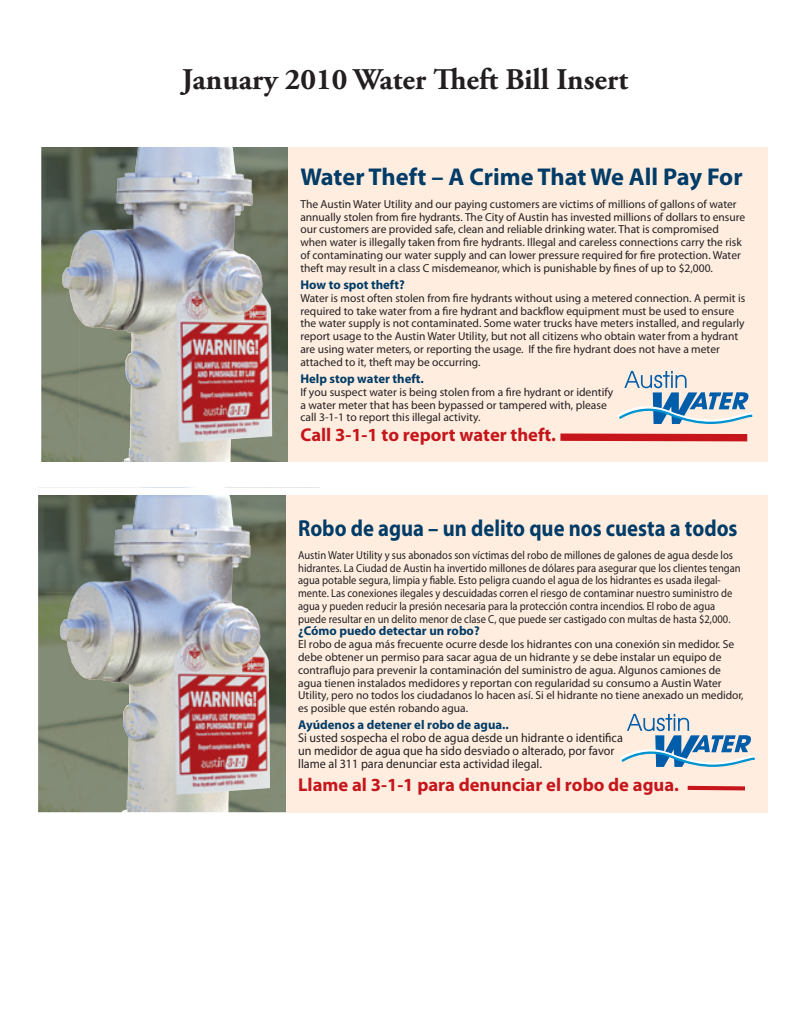
<style>
.page{position:relative;width:810px;height:1035px;background:#fff}
.page>*{position:absolute;margin:0;border:0;box-sizing:border-box;transform-origin:0 0}
.t1{font:700 30px "Adobe Garamond Pro";color:#231f20}
.t2{font:700 24.38px "Myriad Pro";color:#003c67}
.t3{font:700 23.25px "Myriad Pro";color:#003c67;scale:.89 1}
.t4{font:700 18.62px "Myriad Pro";color:#c6161c}
.t5{font:12.75px/12.8px "Myriad Pro";color:#231f20;scale:.95 1}
.t6{font:700 12.75px "Myriad Pro";color:#003c67}
.t7{font:11.62px/12.8px "Myriad Pro";color:#231f20}
.t8{font:11.62px/12.8px "Myriad Pro";color:#231f20;scale:.91 1}
</style>
<div class="page">
<img style="left:78px;top:495px;width:161px;height:317px">
<img style="left:38px;top:495px;width:103px;height:98px">
<img style="left:225px;top:495px;width:61px;height:137px">
<img style="left:38px;top:592px;width:40px;height:220px">
<img style="left:77px;top:671px;width:41px;height:141px">
<img style="left:239px;top:632px;width:47px;height:180px">
<img style="left:117px;top:682px;width:12px;height:130px">
<img style="left:228px;top:790px;width:11px;height:22px">
<div style="left:286px;top:493px;width:482px;height:319px;background:#ffeee0"></div>
<div style="left:38px;top:488px;width:730px;height:6px;background:#fff"></div>
<svg style="left:688px;top:786px;width:57px;height:4px"></svg>
<svg style="left:620px;top:714px;width:135px;height:53px"></svg>
<img style="left:80px;top:147px;width:161px;height:315px">
<img style="left:41px;top:147px;width:98px;height:94px">
<img style="left:232px;top:147px;width:56px;height:134px">
<img style="left:41px;top:240px;width:39px;height:222px">
<img style="left:79px;top:319px;width:41px;height:143px">
<img style="left:241px;top:280px;width:47px;height:182px">
<img style="left:120px;top:330px;width:11px;height:132px">
<img style="left:231px;top:438px;width:10px;height:24px">
<div style="left:288px;top:144px;width:480px;height:318px;background:#ffeee0"></div>
<hr style="left:41px;top:144px;width:727px;height:3px;background:#fff">
<svg style="left:560px;top:434px;width:187px;height:7px"></svg>
<svg style="left:617px;top:371px;width:135px;height:53px"></svg>
<h1 class="t1" style="left:182px;top:62px;width:448px">January 2010 Water Theft Bill Insert</h1>
<h2 class="t2" style="left:300px;top:160px;width:444px">Water Theft – A Crime That We All Pay For</h2>
<p class="t7" style="left:300px;top:197px;width:446px">The Austin Water Utility and our paying customers are victims of millions of gallons of water annually stolen from fire hydrants. The City of Austin has invested millions of dollars to ensure our customers are provided safe, clean and reliable drinking water. That is compromised when water is illegally taken from fire hydrants. Illegal and careless connections carry the risk of contaminating our water supply and can lower pressure required for fire protection. Water theft may result in a class C misdemeanor, which is punishable by fines of up to $2,000.</p>
<p class="t6" style="left:300px;top:276px;width:106px">How to spot theft?</p>
<p class="t7" style="left:300px;top:291px;width:447px">Water is most often stolen from fire hydrants without using a metered connection. A permit is required to take water from a fire hydrant and backflow equipment must be used to ensure the water supply is not contaminated. Some water trucks have meters installed, and regularly report usage to the Austin Water Utility, but not all citizens who obtain water from a hydrant are using water meters, or reporting the usage. If the fire hydrant does not have a meter attached to it, theft may be occurring.</p>
<p class="t6" style="left:300px;top:370px;width:125px">Help stop water theft.</p>
<p class="t7" style="left:300px;top:385px;width:314px">If you suspect water is being stolen from a fire hydrant or identify a water meter that has been bypassed or tampered with, please call 3-1-1 to report this illegal activity.</p>
<h3 class="t4" style="left:300px;top:423px;width:257px">Call 3-1-1 to report water theft.</h3>
<h3 class="t3" style="left:298px;top:513px;width:495px">Robo de agua – un delito que nos cuesta a todos</h3>
<p class="t8" style="left:298px;top:548px;width:488px">Austin Water Utility y sus abonados son víctimas del robo de millones de galones de agua desde los hidrantes. La Ciudad de Austin ha invertido millones de dólares para asegurar que los clientes tengan agua potable segura, limpia y fiable. Esto peligra cuando el agua de los hidrantes es usada ilegal&shy;mente. Las conexiones ilegales y descuidadas corren el riesgo de contaminar nuestro suministro de agua y pueden reducir la presión necesaria para la protección contra incendios. El robo de agua puede resultar en un delito menor de clase C, que puede ser castigado con multas de hasta $2,000.</p>
<p class="t6" style="left:298px;top:623px;width:183px">¿Cómo puedo detectar un robo?</p>
<p class="t7" style="left:298px;top:638px;width:447px">El robo de agua más frecuente ocurre desde los hidrantes con una conexión sin medidor. Se debe obtener un permiso para sacar agua de un hidrante y se debe instalar un equipo de contraflujo para prevenir la contaminación del suministro de agua. Algunos camiones de agua tienen instalados medidores y reportan con regularidad su consumo a Austin Water Utility, pero no todos los ciudadanos lo hacen así. Si el hidrante no tiene anexado un medidor, es posible que estén robando agua.</p>
<p class="t6" style="left:298px;top:717px;width:212px">Ayúdenos a detener el robo de agua..</p>
<p class="t5" style="left:298px;top:731px;width:343px">Si usted sospecha el robo de agua desde un hidrante o identifica un medidor de agua que ha sido desviado o alterado, por favor llame al 311 para denunciar esta actividad ilegal.</p>
<h3 class="t4" style="left:298px;top:773px;width:382px">Llame al 3-1-1 para denunciar el robo de agua.</h3>
</div>
